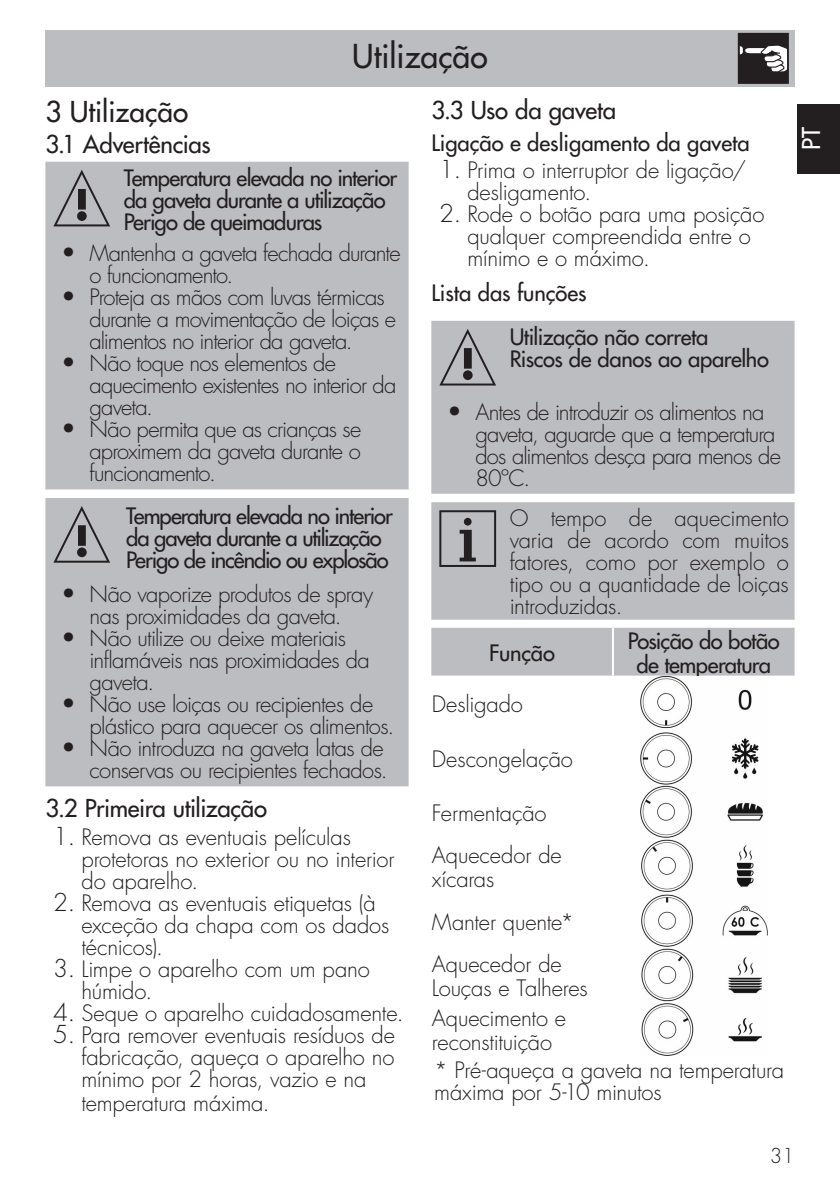
<style>
.page{position:relative;width:840px;height:1191px;background:#fff}
.page>*{position:absolute;margin:0;border:0;box-sizing:border-box;transform-origin:0 0}
.Titoli_Intestazione{font:500 32px "Futura Std";color:#231f20}
.Titolo_primo{font:500 28px "Futura Std";color:#231f20}
.Sottotitolo{font:500 24px "Futura Std";letter-spacing:-.015em;color:#231f20}
.t1{font:500 24px "Futura Std";color:#fff}
.Testo{font:300 22px/22px "Futura Std";letter-spacing:-.025em;color:#231f20}
.Testo-2{font:500 22px/22px "Futura Std";letter-spacing:-.04em;color:#231f20}
.Testo-3{font:300 22px/24px "Futura Std";letter-spacing:-.005em;color:#231f20}
.Titoletto_paragrafo{font:500 22px "Futura Std";color:#231f20}
.Testo-4{font:500 22px "Futura Std";letter-spacing:-.015em;color:#231f20}
.t2{font:300 20px "Futura Std";color:#231f20}
.s1{font-size:24px}
</style>
<div class="page">
<div style="left:797px;top:104px;width:42px;height:69px;background:#231f20"></div>
<div style="left:45px;top:162px;width:363px;height:327px;background:#bcbdc0"></div>
<svg style="left:53px;top:170px;width:57px;height:56px;background:#a1a1a4"></svg>
<div style="left:45px;top:498px;width:363px;height:288px;background:#bcbdc0"></div>
<svg style="left:53px;top:506px;width:57px;height:56px;background:#a2a2a4"></svg>
<div style="left:431px;top:321px;width:363px;height:173px;background:#bcbdc0"></div>
<svg style="left:439px;top:329px;width:57px;height:56px;background:#a1a1a4"></svg>
<div style="left:431px;top:502px;width:363px;height:118px;background:#bcbdc0"></div>
<svg style="left:439px;top:510px;width:57px;height:57px;background:#979799"></svg>
<div style="left:431px;top:628px;width:363px;height:47px;background:#bcbdc0"></div>
<hr style="left:611px;top:628px;width:2px;height:47px;background:#fff">
<img style="left:640px;top:676px;width:127px;height:379px">
<div style="left:45px;top:31px;width:749px;height:56px;background:#bcbdc0"></div>
<svg style="left:737px;top:33px;width:51px;height:51px;background:#504d4e"></svg>
<p class="Titoli_Intestazione" style="left:352px;top:37px;width:137px">Utilização</p>
<p class="Titolo_primo" style="left:45px;top:94px;width:144px">3 Utilização</p>
<p class="Sottotitolo" style="left:45px;top:129px;width:167px">3.1 Advertências</p>
<p class="Testo-2" style="left:124px;top:166px;width:275px">Temperatura elevada no interior da gaveta durante a utilização</p>
<p class="Testo-2" style="left:124px;top:210px;width:200px">Perigo de queimaduras</p>
<p class="Testo" style="left:89px;top:243px;width:312px;text-indent:-28px"><span class="s1">•</span> Mantenha a gaveta fechada durante o funcionamento.</p>
<p class="Testo" style="left:89px;top:287px;width:308px;text-indent:-28px"><span class="s1">•</span> Proteja as mãos com luvas térmicas durante a movimentação de loiças e alimentos no interior da gaveta.</p>
<p class="Testo" style="left:89px;top:353px;width:308px;text-indent:-28px"><span class="s1">•</span> Não toque nos elementos de aquecimento existentes no interior da gaveta.</p>
<p class="Testo" style="left:89px;top:419px;width:273px;text-align:justify;text-indent:-28px"><span class="s1">•</span> Não permita que as crianças se aproximem da gaveta durante o funcionamento.</p>
<p class="Testo-2" style="left:126px;top:505px;width:268px">Temperatura elevada no interior da gaveta durante a utilização</p>
<p class="Testo-2" style="left:126px;top:549px;width:264px">Perigo de incêndio ou explosão</p>
<p class="Testo" style="left:61px;top:584px;width:313px;text-align:center"><span class="s1">•</span> Não vaporize produtos de spray nas proximidades da gaveta.</p>
<p class="Testo" style="left:89px;top:628px;width:282px;text-indent:-28px"><span class="s1">•</span> Não utilize ou deixe materiais inflamáveis nas proximidades da gaveta.</p>
<p class="Testo" style="left:89px;top:694px;width:306px;text-indent:-28px"><span class="s1">•</span> Não use loiças ou recipientes de plástico para aquecer os alimentos.</p>
<p class="Testo" style="left:61px;top:738px;width:328px;text-align:right"><span class="s1">•</span> Não introduza na gaveta latas de conservas ou recipientes fechados.</p>
<p class="Sottotitolo" style="left:45px;top:793px;width:223px">3.2 Primeira utilização</p>
<p class="Testo" style="left:81px;top:826px;width:314px;text-indent:-28px"><span class="s1">1.</span> Remova as eventuais películas protetoras no exterior ou no interior do aparelho.</p>
<p class="Testo" style="left:81px;top:892px;width:309px;text-indent:-28px"><span class="s1">2.</span> Remova as eventuais etiquetas (à exceção da chapa com os dados técnicos).</p>
<p class="Testo" style="left:81px;top:958px;width:289px;text-indent:-28px"><span class="s1">3.</span> Limpe o aparelho com um pano húmido.</p>
<p class="Testo-3" style="left:53px;top:1001px;width:352px"><span class="s1">4.</span> Seque o aparelho cuidadosamente.</p>
<p class="Testo" style="left:81px;top:1024px;width:315px;text-align:justify;text-indent:-28px"><span class="s1">5.</span> Para remover eventuais resíduos de fabricação, aqueça o aparelho no mínimo por 2 horas, vazio e na</p>
<p class="Testo" style="left:81px;top:1092px;width:189px">temperatura máxima.</p>
<p class="Sottotitolo" style="left:431px;top:95px;width:186px">3.3 Uso da gaveta</p>
<p class="Titoletto_paragrafo" style="left:431px;top:129px;width:320px">Ligação e desligamento da gaveta</p>
<p class="Testo" style="left:467px;top:160px;width:280px;text-indent:-28px"><span class="s1">1.</span> Prima o interruptor de ligação/ desligamento.</p>
<p class="Testo" style="left:467px;top:204px;width:298px;text-indent:-28px"><span class="s1">2.</span> Rode o botão para uma posição qualquer compreendida entre o mínimo e o máximo.</p>
<p class="Titoletto_paragrafo" style="left:431px;top:279px;width:157px">Lista das funções</p>
<p class="Testo-4" style="left:509px;top:323px;width:200px">Utilização não correta</p>
<p class="Testo-4" style="left:509px;top:345px;width:260px">Riscos de danos ao aparelho</p>
<p class="Testo" style="left:475px;top:401px;width:307px;text-indent:-28px"><span class="s1">•</span> Antes de introduzir os alimentos na gaveta, aguarde que a temperatura dos alimentos desça para menos de<br>80ºC.</p>
<p class="Testo" style="left:509px;top:508px;width:280px;text-align:justify">O tempo de aquecimento varia de acordo com muitos fatores, como por exemplo o tipo ou a quantidade de loiças introduzidas.</p>
<p class="Testo-2" style="left:489px;top:642px;width:67px">Função</p>
<p class="Testo-2" style="left:627px;top:629px;width:153px;line-height:24px;text-align:center">Posição do botão de temperatura</p>
<p class="Testo-3" style="left:431px;top:693px;width:92px">Desligado</p>
<p class="Testo-3" style="left:431px;top:747px;width:142px">Descongelação</p>
<p class="Testo-3" style="left:431px;top:801px;width:116px">Fermentação</p>
<p class="Testo" style="left:431px;top:843px;width:131px;line-height:24px">Aquecedor de xícaras</p>
<p class="Testo" style="left:431px;top:911px;width:144px">Manter quente*</p>
<p class="Testo-3" style="left:431px;top:953px;width:157px">Aquecedor de<br>Louças e Talheres</p>
<p class="Testo" style="left:431px;top:1007px;width:136px;line-height:24px">Aquecimento e reconstituição</p>
<p class="Testo" style="left:434px;top:1059px;width:351px">* Pré-aqueça a gaveta na temperatura máxima por 5-10 minutos</p>
<p class="t2" style="left:769px;top:1143px;width:26px">31</p>
<p class="t1" style="left:795px;top:150px;width:24px;rotate:-90deg">PT</p>
</div>
